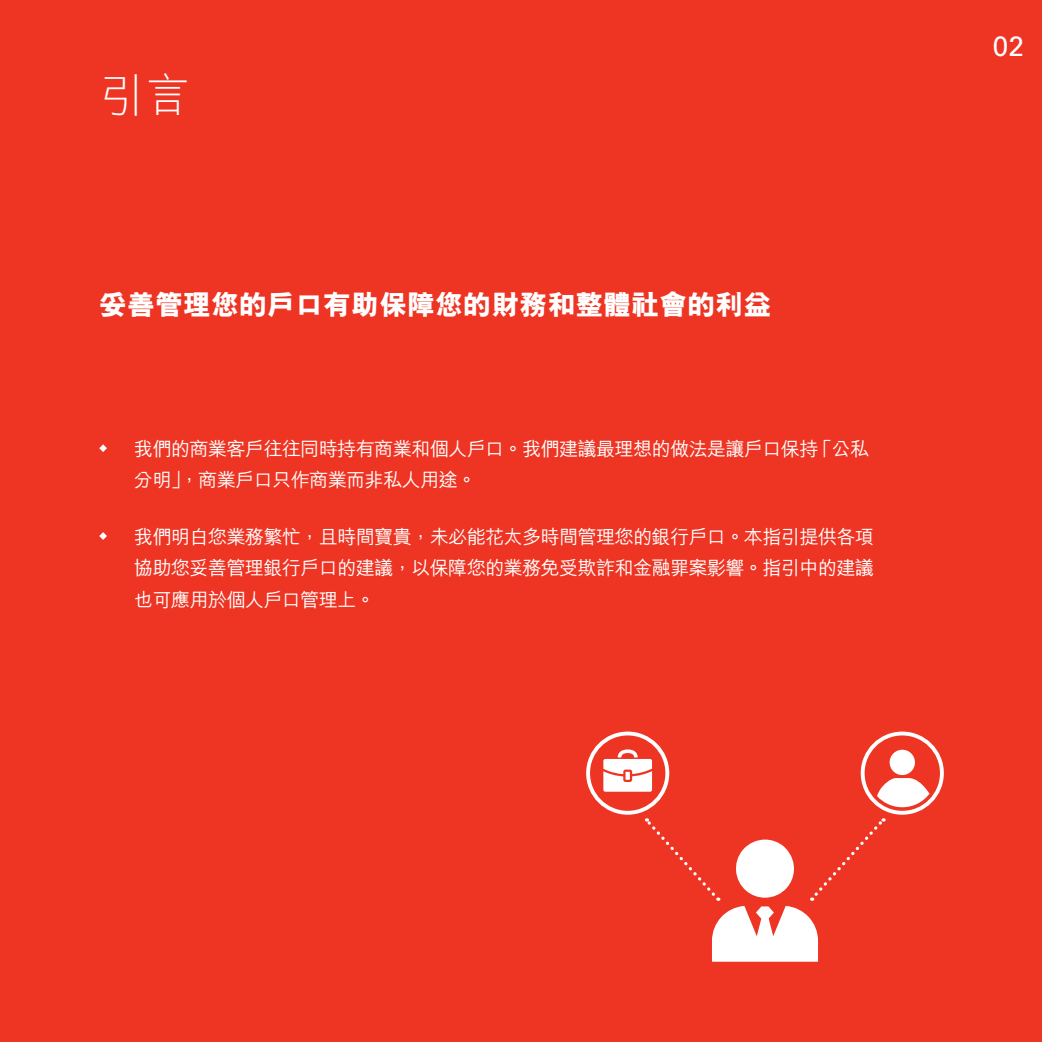
<style>
.page{position:relative;width:1042px;height:1042px;background:#ee3423}
.page>*{position:absolute;margin:0;border:0;box-sizing:border-box;transform-origin:0 0}
.t1{font:300 45.5px "M Hei HK";color:#fff}
.t2{font:800 28px "M Hei HK";color:#fff}
.t3{font:28px "Univers";color:#fff}
.t4{font:500 19.25px/31.5px "M Hei HK";letter-spacing:-.04em;color:#fff}
</style>
<div class="page">
<svg style="left:99px;top:444px;width:8px;height:8px"></svg>
<svg style="left:99px;top:532px;width:8px;height:8px"></svg>
<div style="left:586px;top:731px;width:83px;height:83px;border:4px solid #fff;border-radius:50%"></div>
<svg style="left:603px;top:749px;width:49px;height:43px"></svg>
<div style="left:861px;top:731px;width:83px;height:83px;border:4px solid #fff;border-radius:50%"></div>
<svg style="left:877px;top:778px;width:52px;height:29px"></svg>
<div style="left:889px;top:750px;width:26px;height:25px;background:#fff;border-radius:50%"></div>
<svg style="left:644px;top:818px;width:241px;height:143px"></svg>
<h1 class="t1" style="left:99px;top:64px;width:92px">引言</h1>
<h2 class="t2" style="left:99px;top:286px;width:673px">妥善管理您的戶口有助保障您的財務和整體社會的利益</h2>
<p class="t4" style="left:134px;top:431px;width:737px">我們的商業客戶往往同時持有商業和個人戶口。我們建議最理想的做法是讓戶口保持「公私分明」，商業戶口只作商業而非私人用途。</p>
<p class="t4" style="left:134px;top:519px;width:741px;text-align:justify">我們明白您業務繁忙，且時間寶貴，未必能花太多時間管理您的銀行戶口。本指引提供各項協助您妥善管理銀行戶口的建議，以保障您的業務免受欺詐和金融罪案影響。指引中的建議也可應用於個人戶口管理上。</p>
<h2 class="t3" style="left:993px;top:29px;width:33px">02</h2>
</div>
